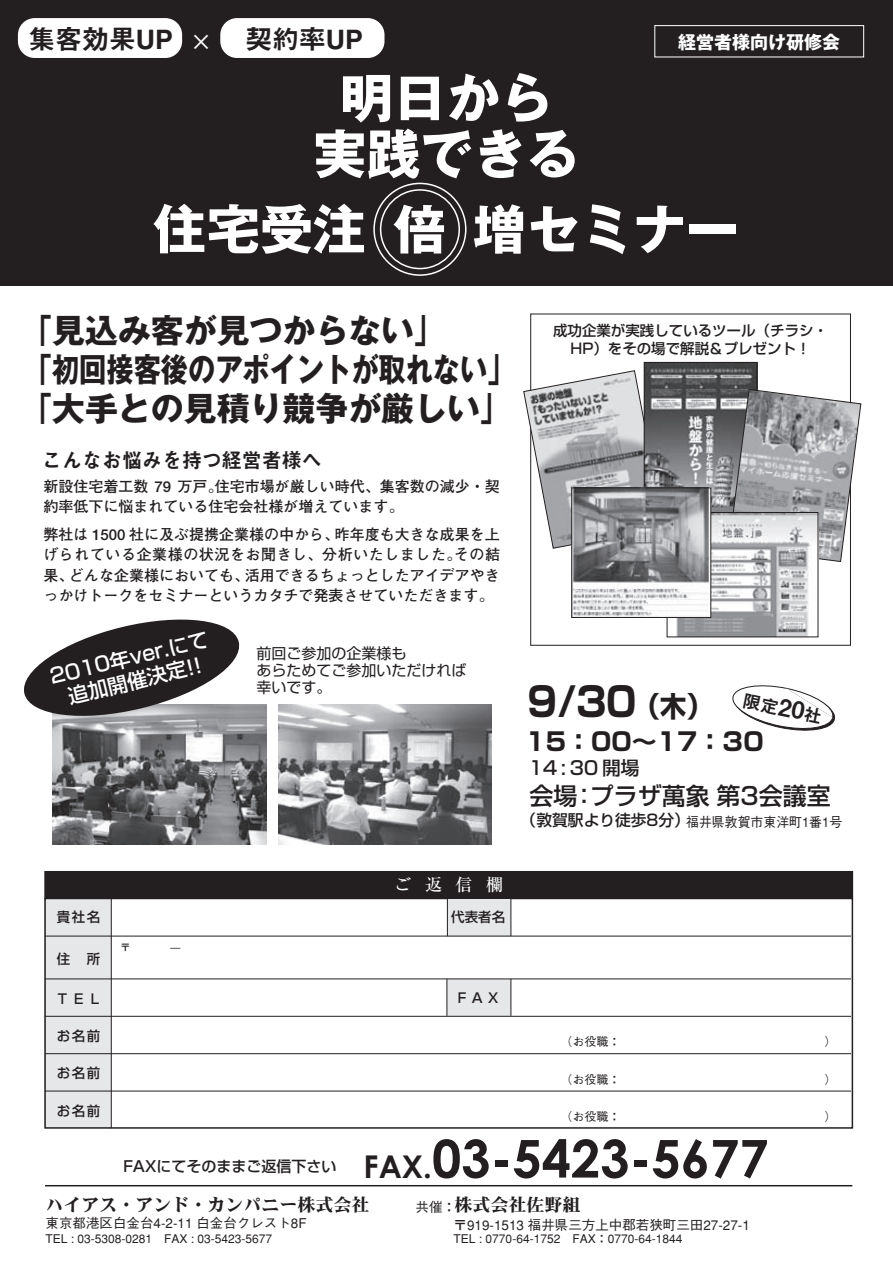
<style>
.page{position:relative;width:893px;height:1263px;background:#fff}
.page>*{position:absolute;margin:0;border:0;box-sizing:border-box;transform-origin:0 0}
.t1{font:700 53.25px/55.8px "Gothic MB101 Pro";color:#fff;text-align:center}
.t2{font:700 40.2px "Shin Go";color:#231f20;scale:.93 1}
.t3{font:700 32.85px/39px "Gothic MB101 Pro";color:#231f20;scale:.83 1}
.t4{font:26.85px "Midashi Go MB31";color:#231f20}
.t5{font:700 24.9px "Shin Go";color:#231f20}
.t6{font:500 24px "Shin Go";color:#231f20}
.t7{font:21px "Midashi Go MB31";color:#231f20;scale:.95 1}
.t8{font:500 20.25px/23.7px "Shin Go";color:#fff;text-align:center}
.t9{font:500 18.75px "Shin Go";color:#231f20}
.t10{font:18px "DFPHS Mincho CID W9";color:#231f20}
.t11{font:700 18px "Gothic MB101 Pro";color:#fff}
.t12{font:18px "Midashi Go Pro MB31";color:#231f20}
.t13{font:500 17.1px "Ryumin";color:#fff}
.t14{font:700 15px/20.2px "Futo Go B101";color:#231f20}
.t15{font:500 15px "Shin Go";color:#231f20}
.t16{font:15px/17.2px "Shin Go";color:#231f20}
.t17{font:500 14.4px/18.3px "Shin Go";color:#231f20;text-align:center}
.t18{font:500 13.5px "Gothic BBB";color:#231f20}
.t19{font:500 13.5px "Shin Go";letter-spacing:.1em;color:#231f20}
.t20{font:500 13.5px "Gothic BBB";color:#231f20;scale:.95 1}
.t21{font:500 12px "Gothic BBB";color:#231f20}
.s1{font-size:18.75px;color:#fff}
.s2{font-size:28.2px}
.s3{font-size:23.55px}
.s4{font-family:"Shin Go";font-size:15.75px}
.s5{font-family:"Century Gothic";font-weight:700;font-size:31.35px}
.s6{font-family:"Century Gothic";font-weight:700;font-size:52.2px}
</style>
<div class="page">
<div style="left:0;top:0;width:893px;height:285px;background:#231f20"></div>
<div style="left:447px;top:979px;width:64px;height:37px;background:#e6e7e9"></div>
<div style="left:44px;top:898px;width:67px;height:230px;background:#e6e7e9"></div>
<div style="left:44px;top:898px;width:809px;height:231px;border:2px solid #231f20"></div>
<hr style="left:45px;top:1185px;width:807px;height:1px;background:#231f20">
<hr style="left:45px;top:1016px;width:806px;height:1px;background:#231f20">
<hr style="left:45px;top:1053px;width:806px;height:1px;background:#231f20">
<hr style="left:45px;top:1091px;width:806px;height:1px;background:#231f20">
<hr style="left:45px;top:978px;width:806px;height:1px;background:#231f20">
<hr style="left:111px;top:899px;width:1px;height:229px;background:#231f20">
<hr style="left:510px;top:979px;width:1px;height:37px;background:#231f20">
<div style="left:447px;top:899px;width:64px;height:37px;background:#e6e7e9"></div>
<hr style="left:447px;top:899px;width:1px;height:37px;background:#231f20">
<hr style="left:510px;top:899px;width:1px;height:37px;background:#231f20">
<hr style="left:45px;top:936px;width:806px;height:1px;background:#231f20">
<div style="left:44px;top:871px;width:809px;height:28px;background:#231f20"></div>
<hr style="left:446px;top:979px;width:1px;height:37px;background:#231f20">
<div style="left:19px;top:19px;width:162px;height:38px;background:#fff;border-radius:16px"></div>
<div style="left:18px;top:18px;width:164px;height:40px;border:2px solid #fff;border-radius:16px"></div>
<div style="left:221px;top:19px;width:163px;height:38px;background:#fff;border-radius:16px"></div>
<div style="left:220px;top:18px;width:164px;height:40px;border:2px solid #fff;border-radius:16px"></div>
<div style="left:373px;top:183px;width:93px;height:93px;border:2px solid #fff;border-radius:50%"></div>
<div style="left:380px;top:189px;width:80px;height:80px;border:2px solid #fff;border-radius:50%"></div>
<img style="left:52px;top:704px;width:214px;height:141px">
<img style="left:278px;top:704px;width:214px;height:141px">
<svg style="left:24px;top:619px;width:220px;height:103px"></svg>
<svg style="left:523px;top:370px;width:121px;height:179px"></svg>
<img style="left:646px;top:364px;width:109px;height:148px">
<div style="left:644px;top:362px;width:113px;height:160px;border:1px solid #231f20"></div>
<svg style="left:728px;top:389px;width:133px;height:173px;background:#a7a8aa"></svg>
<img style="left:676px;top:514px;width:140px;height:121px">
<div style="left:667px;top:512px;width:151px;height:125px;border:1px solid #231f20"></div>
<img style="left:573px;top:490px;width:136px;height:126px">
<div style="left:571px;top:488px;width:140px;height:130px;border:1px solid #231f20"></div>
<div style="left:654px;top:25px;width:210px;height:32px;border:1px solid #fff"></div>
<svg style="left:732px;top:685px;width:103px;height:46px"></svg>
<h3 class="t4" style="left:29px;top:23px;width:336px">集客効果UP<span class="s1">　×　</span> 契約率UP</h3>
<h1 class="t1" style="left:313px;top:64px;width:268px">明日から実践できる</h1>
<h1 class="t1" style="left:153px;top:195px;width:588px">住宅受注　　増セミナー</h1>
<p class="t11" style="left:678px;top:27px;width:164px">経営者様向け研修会</p>
<h1 class="t1" style="left:393px;top:195px;width:55px">倍</h1>
<h3 class="t3" style="left:25px;top:307px;width:591px">「見込み客が見つからない」<br>「初回接客後のアポイントが取れない」「大手との見積り競争が厳しい」</h3>
<h3 class="t7" style="left:42px;top:448px;width:296px">こんなお悩みを持つ経営者様へ</h3>
<p class="t14" style="left:43px;top:477px;width:458px">新設住宅着工数 79 万戸。住宅市場が厳しい時代、集客数の減少・契約率低下に悩まれている住宅会社様が増えています。</p>
<p class="t14" style="left:43px;top:525px;width:458px;text-align:justify">弊社は 1500 社に及ぶ提携企業様の中から、昨年度も大きな成果を上げられている企業様の状況をお聞きし、分析いたしました。その結果、どんな企業様においても、活用できるちょっとしたアイデアやきっかけトークをセミナーというカタチで発表させていただきます。</p>
<h3 class="t8" style="left:47px;top:665px;width:164px;rotate:-14deg">2010年ver.にて追加開催決定!!</h3>
<p class="t16" style="left:256px;top:643px;width:211px">前回ご参加の企業様も<br>あらためてご参加いただければ幸いです。</p>
<p class="t19" style="left:57px;top:908px;width:45px">貴社名</p>
<p class="t19" style="left:57px;top:950px;width:45px">住　所</p>
<p class="t13" style="left:394px;top:874px;width:111px">ご返信欄</p>
<p class="t19" style="left:451px;top:908px;width:55px">代表者名</p>
<p class="t19" style="left:58px;top:990px;width:43px">T E L</p>
<p class="t19" style="left:458px;top:989px;width:42px">FAX</p>
<p class="t19" style="left:57px;top:1027px;width:45px">お名前</p>
<p class="t19" style="left:57px;top:1064px;width:45px">お名前</p>
<p class="t19" style="left:57px;top:1102px;width:45px">お名前</p>
<p class="t17" style="left:553px;top:321px;width:276px">成功企業が実践しているツール（チラシ・<br>HP）をその場で解説＆プレゼント！</p>
<h2 class="t2" style="left:527px;top:675px;width:201px">9/30<span class="s2">（木）</span></h2>
<p class="t12" style="left:746px;top:686px;width:82px;rotate:12deg">限定<span class="s3">20</span>社</p>
<h3 class="t5" style="left:526px;top:725px;width:240px">15：00～17：30</h3>
<p class="t9" style="left:529px;top:755px;width:112px">14:30開場</p>
<h3 class="t6" style="left:529px;top:780px;width:303px">会場：プラザ萬象第3会議室</h3>
<p class="t20" style="left:520px;top:814px;width:340px"><span class="s4">（敦賀駅より徒歩8分）</span>福井県敦賀市東洋町1番1号</p>
<p class="t15" style="left:123px;top:1156px;width:647px">FAXにてそのままご返信下さい <span class="s5">FAX.</span><span class="s6">03-5423-5677</span></p>
<p class="t10" style="left:45px;top:1195px;width:325px">ハイアス・アンド・カンパニー株式会社</p>
<p class="t10" style="left:454px;top:1195px;width:127px">株式会社佐野組</p>
<p class="t18" style="left:416px;top:1199px;width:42px">共催：</p>
<p class="t18" style="left:46px;top:1215px;width:263px">東京都港区白金台4-2-11 白金台クレスト8F</p>
<p class="t21" style="left:45px;top:1231px;width:228px">TEL : 03-5308-0281　FAX : 03-5423-5677</p>
<p class="t18" style="left:454px;top:1217px;width:298px">〒919-1513 福井県三方上中郡若狭町三田27-27-1</p>
<p class="t21" style="left:454px;top:1232px;width:230px">TEL : 0770-64-1752　FAX：0770-64-1844</p>
</div>
